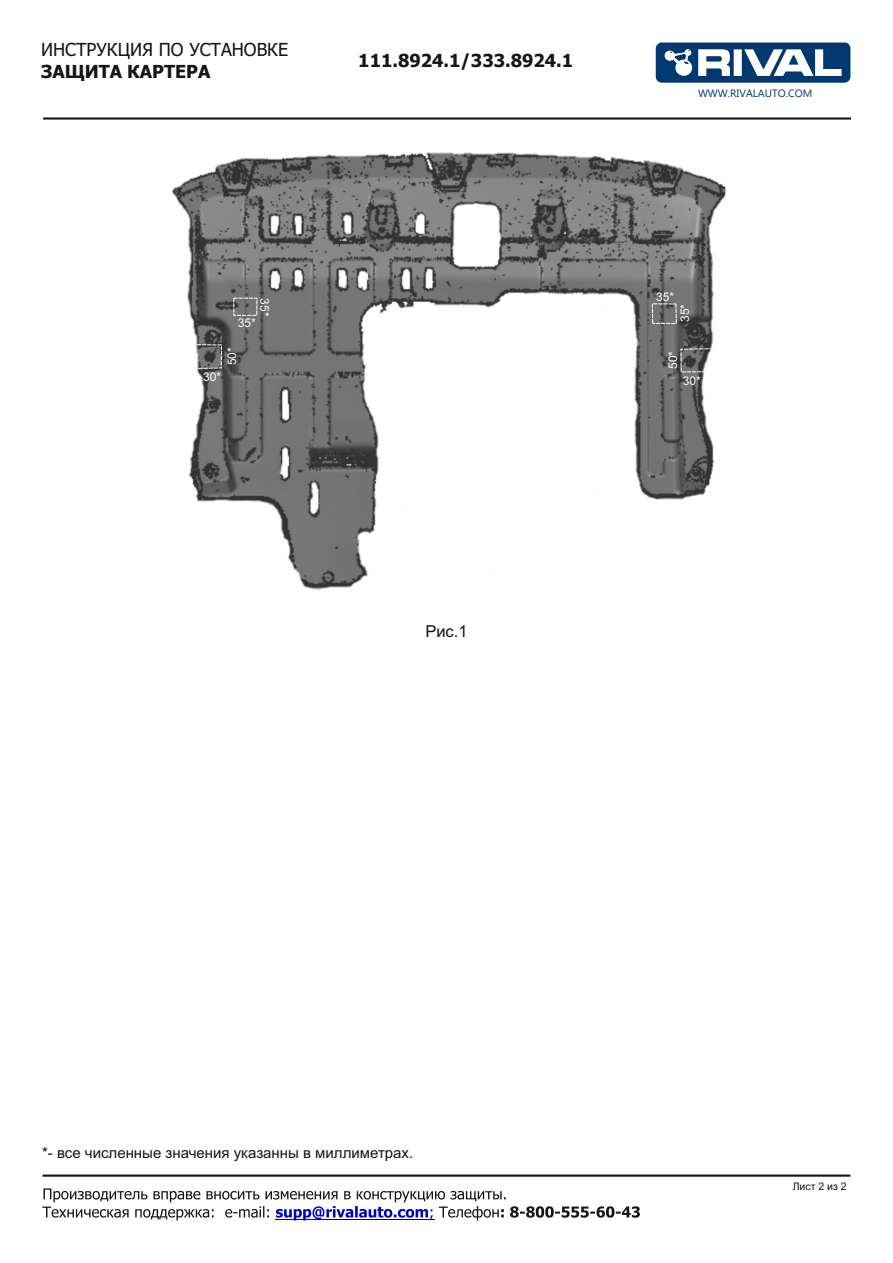
<style>
.page{position:relative;width:893px;height:1263px;background:#fff}
.page>*{position:absolute;margin:0;border:0;box-sizing:border-box;transform-origin:0 0}
.t1{font:700 18px "Tahoma";color:#151616}
.t2{font:18px "Tahoma";color:#151616}
.t3{font:16.5px "Arial";color:#151616}
.t4{font:15px "Arial";color:#151616}
.t5{font:12px "Arial";color:#fff}
.t6{font:10.65px "Ebrima";color:#003870}
.t7{font:10.5px "Arial";color:#151616}
</style>
<div class="page">
<img style="left:172px;top:152px;width:553px;height:438px">
<svg style="left:656px;top:43px;width:194px;height:40px"></svg>
<hr style="left:43px;top:1174px;width:807px;height:3px;background:#151616">
<svg style="left:42px;top:1188px;width:598px;height:32px"></svg>
<hr style="left:43px;top:117px;width:808px;height:3px;background:#151616">
<svg style="left:651px;top:303px;width:26px;height:21px"></svg>
<div style="left:233px;top:298px;width:24px;height:18px;border:1px dashed #fff"></div>
<svg style="left:196px;top:344px;width:26px;height:25px"></svg>
<svg style="left:680px;top:348px;width:34px;height:25px"></svg>
<p class="t2" style="left:41px;top:42px;width:249px">ИНСТРУКЦИЯ ПО УСТАНОВКЕ</p>
<p class="t1" style="left:41px;top:64px;width:171px">ЗАЩИТА КАРТЕРА</p>
<p class="t1" style="left:358px;top:53px;width:216px">111.8924.1/333.8924.1</p>
<p class="t5" style="left:269px;top:298px;width:20px;rotate:90deg">35*</p>
<p class="t5" style="left:238px;top:319px;width:20px">35*</p>
<p class="t5" style="left:227px;top:365px;width:20px;rotate:-90deg">50*</p>
<p class="t5" style="left:203px;top:372px;width:20px">30*</p>
<p class="t6" style="left:698px;top:89px;width:116px">WWW.RIVALAUTO.COM</p>
<p class="t5" style="left:656px;top:293px;width:20px">35*</p>
<p class="t5" style="left:680px;top:322px;width:20px;rotate:-90deg">35*</p>
<p class="t5" style="left:668px;top:369px;width:20px;rotate:-90deg">50*</p>
<p class="t5" style="left:683px;top:376px;width:20px">30*</p>
<p class="t3" style="left:425px;top:625px;width:44px">Рис.1</p>
<p class="t4" style="left:42px;top:1147px;width:373px">*- все численные значения указанны в миллиметрах.</p>
<p class="t7" style="left:793px;top:1182px;width:55px">Лист 2 из 2</p>
</div>
